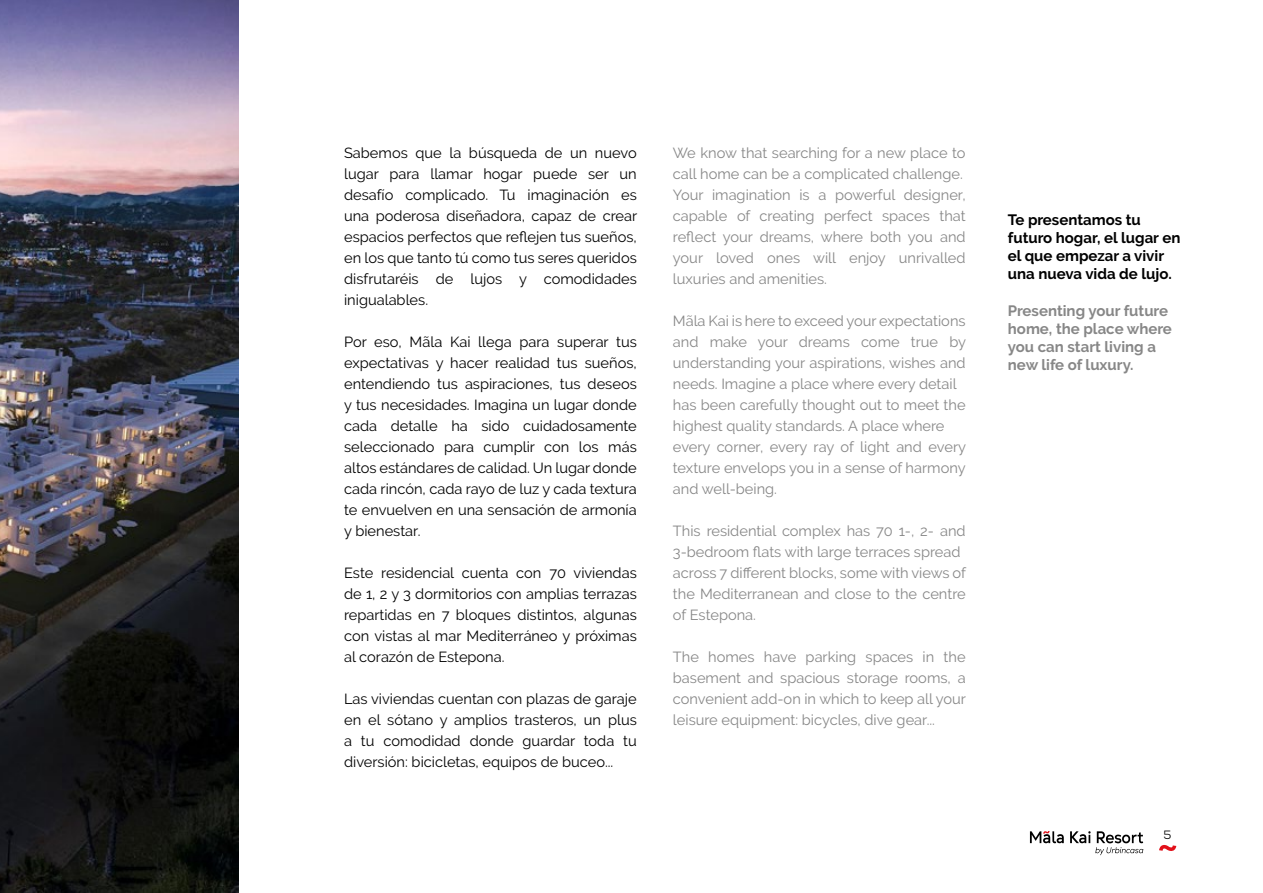
<style>
.page{position:relative;width:1263px;height:893px;background:#fff}
.page>*{position:absolute;margin:0;border:0;box-sizing:border-box;transform-origin:0 0}
.t1{font:700 15px/18px "Raleway";color:#000}
.t2{font:700 15px/18px "Raleway";color:#878787}
.t3{font:14.7px/21px "Raleway";color:#000;text-align:justify}
.t4{font:14.7px/21px "Raleway";color:#878787}
.t5{font:12px "Nexa";color:#000}
</style>
<div class="page">
<svg style="left:1070px;top:831px;width:73px;height:24px"></svg>
<svg style="left:1030px;top:831px;width:34px;height:12px"></svg>
<svg style="left:1159px;top:845px;width:17px;height:6px"></svg>
<img style="left:0;top:0;width:239px;height:893px">
<p class="t3" style="left:344px;top:143px;width:295px">Sabemos que la búsqueda de un nuevo lugar para llamar hogar puede ser un desafío complicado. Tu imaginación es una poderosa diseñadora, capaz de crear espacios perfectos que reflejen tus sueños, en los que tanto tú como tus seres queridos disfrutaréis de lujos y comodidades inigualables.</p>
<p class="t3" style="left:344px;top:332px;width:294px">Por eso, Mãla Kai llega para superar tus expectativas y hacer realidad tus sueños, entendiendo tus aspiraciones, tus deseos y tus necesidades. Imagina un lugar donde cada detalle ha sido cuidadosamente seleccionado para cumplir con los más altos estándares de calidad. Un lugar donde cada rincón, cada rayo de luz y cada textura te envuelven en una sensación de armonía y bienestar.</p>
<p class="t3" style="left:344px;top:563px;width:294px">Este residencial cuenta con 70 viviendas de 1, 2 y 3 dormitorios con amplias terrazas repartidas en 7 bloques distintos, algunas con vistas al mar Mediterráneo y próximas al corazón de Estepona.</p>
<p class="t3" style="left:344px;top:689px;width:294px">Las viviendas cuentan con plazas de garaje en el sótano y amplios trasteros, un plus a tu comodidad donde guardar toda tu diversión: bicicletas, equipos de buceo...</p>
<p class="t4" style="left:673px;top:143px;width:294px">We know that searching for a new place to call home can be a complicated challenge.<br>Your imagination is a powerful designer, capable of creating perfect spaces that reflect your dreams, where both you and your loved ones will enjoy unrivalled luxuries and amenities.</p>
<p class="t4" style="left:673px;top:311px;width:295px">Mãla Kai is here to exceed your expectations and make your dreams come true by understanding your aspirations, wishes and needs. Imagine a place where every detail has been carefully thought out to meet the highest quality standards. A place where every corner, every ray of light and every texture envelops you in a sense of harmony and well-being.</p>
<p class="t4" style="left:673px;top:521px;width:294px">This residential complex has 70 1-, 2- and 3-bedroom flats with large terraces spread across 7 different blocks, some with views of the Mediterranean and close to the centre of Estepona.</p>
<p class="t4" style="left:673px;top:647px;width:295px;text-align:justify">The homes have parking spaces in the basement and spacious storage rooms, a convenient add-on in which to keep all your leisure equipment: bicycles, dive gear...</p>
<p class="t1" style="left:1008px;top:211px;width:174px">Te presentamos tu futuro hogar, el lugar en el que empezar a vivir una nueva vida de lujo.</p>
<p class="t2" style="left:1008px;top:302px;width:166px">Presenting your future home, the place where you can start living a new life of luxury.</p>
<p class="t5" style="left:1163px;top:828px;width:9px">5</p>
</div>
